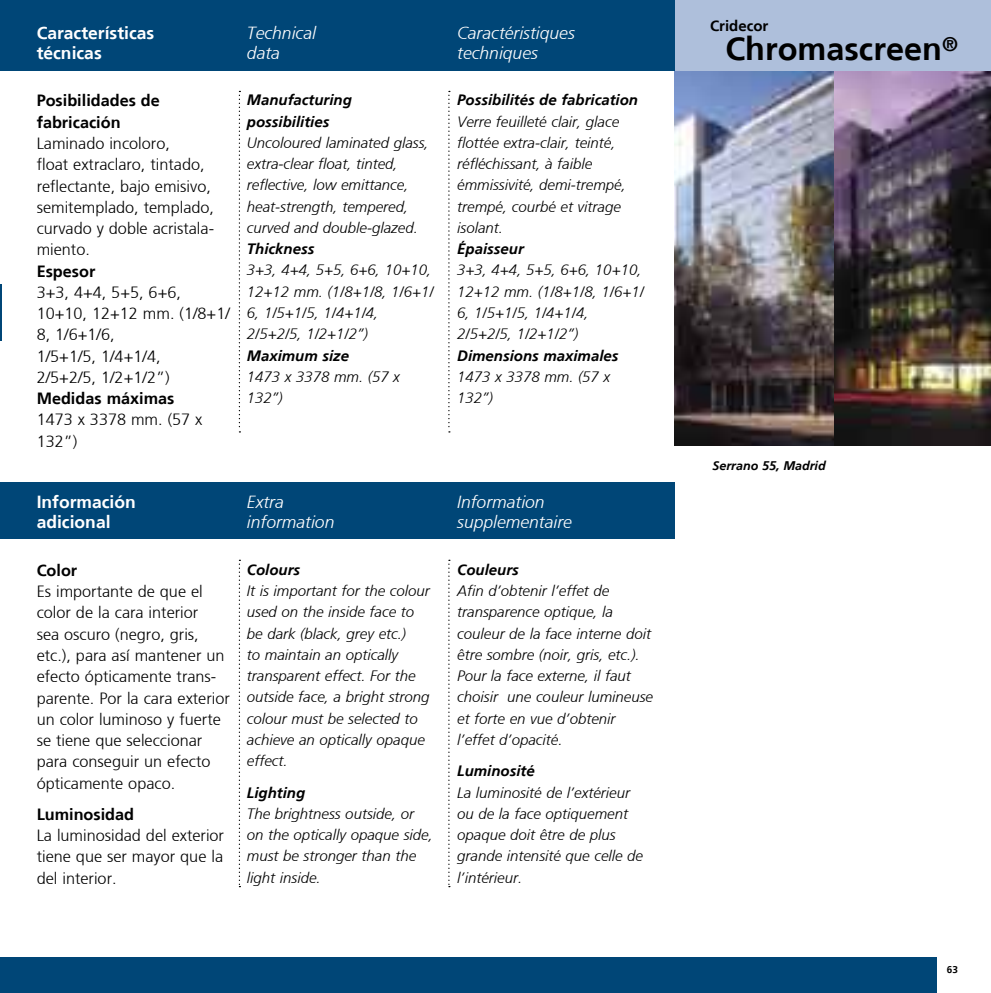
<style>
.page{position:relative;width:991px;height:993px;background:#fff}
.page>*{position:absolute;margin:0;border:0;box-sizing:border-box;transform-origin:0 0}
.t1{font:700 32.5px "Frutiger";color:#000}
.t2{font:italic 300 17.5px/20px "Frutiger";color:#fff}
.t3{font:700 17.5px/20px "Frutiger";color:#fff}
.t4{font:300 16.25px/21.2px "Frutiger";color:#000}
.t5{font:700 16.25px/21.2px "Frutiger";color:#000}
.t6{font:italic 300 15px/21.2px "Frutiger";color:#000}
.t7{font:italic 700 15px/21.2px "Frutiger";color:#000}
.t8{font:700 15px "Frutiger";color:#000}
.t9{font:italic 700 12.5px "Frutiger";color:#000}
.t10{font:700 10px "Frutiger";color:#000}
</style>
<div class="page">
<img style="left:674px;top:71px;width:160px;height:374px">
<img style="left:834px;top:71px;width:157px;height:374px">
<div style="left:0;top:957px;width:937px;height:35px;background:#004677"></div>
<div style="left:674px;top:0;width:317px;height:71px;background:#aebfdb"></div>
<div style="left:0;top:0;width:674px;height:71px;background:#004677"></div>
<svg style="left:239px;top:91px;width:1px;height:341px"></svg>
<svg style="left:448px;top:91px;width:2px;height:341px"></svg>
<hr style="left:0;top:283px;width:1px;height:57px;background:#004677">
<svg style="left:239px;top:559px;width:1px;height:326px"></svg>
<svg style="left:448px;top:559px;width:2px;height:326px"></svg>
<div style="left:0;top:482px;width:674px;height:57px;background:#004677"></div>
<p class="t3" style="left:37px;top:22px;width:119px">Características técnicas</p>
<p class="t2" style="left:247px;top:23px;width:71px">Technical data</p>
<p class="t2" style="left:457px;top:23px;width:119px">Caractéristiques techniques</p>
<p class="t5" style="left:37px;top:90px;width:125px">Posibilidades de fabricación</p>
<p class="t4" style="left:37px;top:133px;width:179px">Laminado incoloro,<br>float extraclaro, tintado, reflectante, bajo emisivo, semitemplado, templado, curvado y doble acristala&shy;miento.</p>
<p class="t5" style="left:37px;top:260px;width:60px">Espesor</p>
<p class="t4" style="left:37px;top:281px;width:195px">3+3, 4+4, 5+5, 6+6,<br>10+10, 12+12 mm. (1/8+1/<br>8, 1/6+1/6,<br>1/5+1/5, 1/4+1/4,<br>2/5+2/5, 1/2+1/2”)</p>
<p class="t5" style="left:37px;top:387px;width:139px">Medidas máximas</p>
<p class="t4" style="left:37px;top:409px;width:167px">1473 x 3378 mm. (57 x<br>132”)</p>
<p class="t7" style="left:247px;top:89px;width:106px">Manufacturing possibilities</p>
<p class="t6" style="left:247px;top:132px;width:183px">Uncoloured laminated glass, extra-clear float, tinted, reflective, low emittance, heat-strength, tempered, curved and double-glazed.</p>
<p class="t7" style="left:247px;top:238px;width:69px">Thickness</p>
<p class="t6" style="left:247px;top:259px;width:188px">3+3, 4+4, 5+5, 6+6, 10+10,<br>12+12 mm. (1/8+1/8, 1/6+1/<br>6, 1/5+1/5, 1/4+1/4,<br>2/5+2/5, 1/2+1/2”)</p>
<p class="t7" style="left:247px;top:344px;width:104px">Maximum size</p>
<p class="t6" style="left:247px;top:366px;width:154px">1473 x 3378 mm. (57 x<br>132”)</p>
<p class="t7" style="left:457px;top:89px;width:182px">Possibilités de fabrication</p>
<p class="t6" style="left:457px;top:111px;width:170px">Verre feuilleté clair, glace flottée extra-clair, teinté, réfléchissant, à faible émmissivité, demi-trempé, trempé, courbé et vitrage isolant.</p>
<p class="t7" style="left:457px;top:238px;width:68px">Épaisseur</p>
<p class="t6" style="left:457px;top:259px;width:188px">3+3, 4+4, 5+5, 6+6, 10+10,<br>12+12 mm. (1/8+1/8, 1/6+1/<br>6, 1/5+1/5, 1/4+1/4,<br>2/5+2/5, 1/2+1/2”)</p>
<p class="t7" style="left:457px;top:344px;width:163px">Dimensions maximales</p>
<p class="t6" style="left:457px;top:366px;width:154px">1473 x 3378 mm. (57 x<br>132”)</p>
<p class="t3" style="left:37px;top:492px;width:101px">Información adicional</p>
<p class="t2" style="left:247px;top:492px;width:89px">Extra information</p>
<p class="t2" style="left:457px;top:492px;width:116px">Information supplementaire</p>
<p class="t5" style="left:37px;top:559px;width:42px">Color</p>
<p class="t4" style="left:37px;top:580px;width:195px">Es importante de que el color de la cara interior<br>sea oscuro (negro, gris, etc.), para así mantener un efecto ópticamente trans&shy;parente. Por la cara exterior un color luminoso y fuerte se tiene que seleccionar para conseguir un efecto ópticamente opaco.</p>
<p class="t5" style="left:37px;top:803px;width:99px">Luminosidad</p>
<p class="t4" style="left:37px;top:824px;width:189px;text-align:justify">La luminosidad del exterior tiene que ser mayor que la del interior.</p>
<p class="t7" style="left:247px;top:558px;width:55px">Colours</p>
<p class="t6" style="left:247px;top:580px;width:184px">It is important for the colour used on the inside face to be dark (black, grey etc.)<br>to maintain an optically transparent effect. For the outside face, a bright strong colour must be selected to achieve an optically opaque effect.</p>
<p class="t7" style="left:247px;top:781px;width:60px">Lighting</p>
<p class="t6" style="left:247px;top:802px;width:187px">The brightness outside, or on the optically opaque side, must be stronger than the light inside.</p>
<p class="t7" style="left:457px;top:558px;width:63px">Couleurs</p>
<p class="t6" style="left:457px;top:580px;width:197px">Afin d’obtenir l’effet de transparence optique, la couleur de la face interne doit être sombre (noir, gris, etc.).<br>Pour la face externe, il faut choisir une couleur lumineuse et forte en vue d’obtenir l’effet d’opacité.</p>
<p class="t7" style="left:457px;top:760px;width:79px">Luminosité</p>
<p class="t6" style="left:457px;top:781px;width:187px">La luminosité de l’extérieur ou de la face optiquement opaque doit être de plus grande intensité que celle de l’intérieur.</p>
<p class="t8" style="left:710px;top:17px;width:60px">Cridecor</p>
<h1 class="t1" style="left:725px;top:30px;width:234px">Chromascreen<sup>®</sup></h1>
<p class="t9" style="left:712px;top:458px;width:115px">Serrano 55, Madrid</p>
<p class="t10" style="left:947px;top:963px;width:13px">63</p>
</div>
